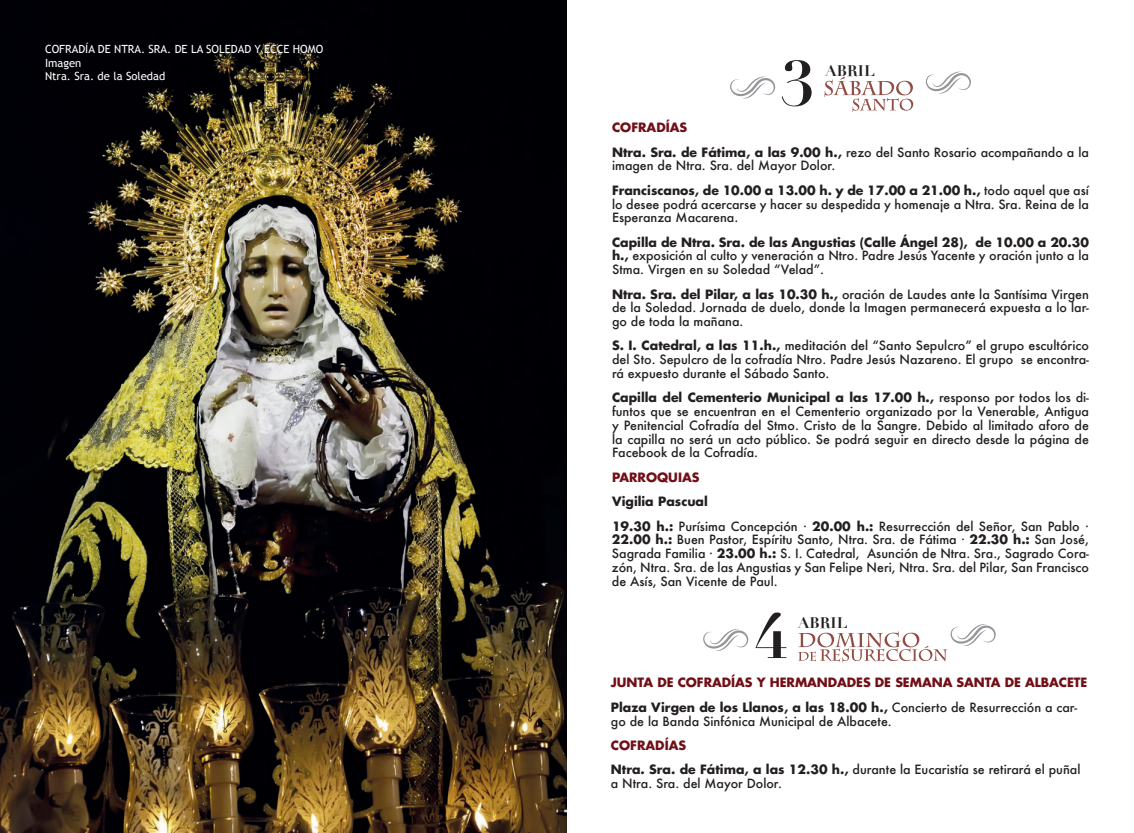
<style>
.page{position:relative;width:1134px;height:833px;background:#fff}
.page>*{position:absolute;margin:0;border:0;box-sizing:border-box;transform-origin:0 0}
.t1{font:700 62.5px "Didot";color:#231f20}
.t2{font:700 15px "Didot";color:#231f20}
.t3{font:500 12.5px/13.8px "Futura";color:#231f20}
.t4{font:700 12.5px/24.4px "Futura";letter-spacing:-.005em;color:#710e16}
.t5{font:11.25px/13.5px "Trebuchet MS";color:#fff}
.s1{font-weight:700;color:#710e16}
.s2{font-weight:700}
.s3{color:#231f20}
.s4{font-weight:500;color:#231f20}
</style>
<div class="page">
<img style="left:0;top:0;width:567px;height:833px">
<svg style="left:824px;top:77px;width:89px;height:35px"></svg>
<svg style="left:926px;top:71px;width:45px;height:23px"></svg>
<svg style="left:730px;top:76px;width:46px;height:23px"></svg>
<svg style="left:798px;top:624px;width:198px;height:38px"></svg>
<svg style="left:703px;top:629px;width:46px;height:22px"></svg>
<p class="t5" style="left:45px;top:43px;width:280px">COFRADÍA DE NTRA. SRA. DE LA SOLEDAD Y ECCE HOMO<br>Imagen<br>Ntra. Sra. de la Soledad</p>
<h1 class="t1" style="left:780px;top:45px;width:36px">3</h1>
<p class="t2" style="left:825px;top:61px;width:51px">ABRIL</p>
<p class="t3" style="left:612px;top:115px;width:478px;line-height:24.4px"><span class="s1">COFRADÍAS<br></span><span class="s2">Ntra. Sra. de Fátima, a las 9.00 h.,</span> rezo del Santo Rosario acompañando a la</p>
<p class="t3" style="left:612px;top:153px;width:478px;line-height:24.4px">imagen de Ntra. Sra. del Mayor Dolor.<br><span class="s2">Franciscanos, de 10.00 a 13.00 h. y de 17.00 a 21.00 h.,</span> todo aquel que así</p>
<p class="t3" style="left:612px;top:197px;width:478px">lo desee podrá acercarse y hacer su despedida y homenaje a Ntra. Sra. Reina de la<br>Esperanza Macarena.</p>
<p class="t3" style="left:612px;top:235px;width:478px;text-align:justify"><span class="s2">Capilla de Ntra. Sra. de las Angustias (Calle Ángel 28), de 10.00 a 20.30 h.,</span> exposición al culto y veneración a Ntro. Padre Jesús Yacente y oración junto a la Stma. Virgen en su Soledad “Velad”.</p>
<p class="t3" style="left:612px;top:287px;width:478px;text-align:justify"><span class="s2">Ntra. Sra. del Pilar, a las 10.30 h.,</span> oración de Laudes ante la Santísima Virgen de la Soledad. Jornada de duelo, donde la Imagen permanecerá expuesta a lo lar&shy;go de toda la mañana.</p>
<p class="t3" style="left:612px;top:339px;width:478px;text-align:justify"><span class="s2">S. I. Catedral, a las 11.h.,</span> meditación del “Santo Sepulcro” el grupo escultórico del Sto. Sepulcro de la cofradía Ntro. Padre Jesús Nazareno. El grupo se encontra&shy;rá expuesto durante el Sábado Santo.</p>
<p class="t3" style="left:612px;top:391px;width:478px;text-align:justify"><span class="s2">Capilla del Cementerio Municipal a las 17.00 h.,</span> responso por todos los di&shy;funtos que se encuentran en el Cementerio organizado por la Venerable, Antigua y Penitencial Cofradía del Stmo. Cristo de la Sangre. Debido al limitado aforo de la capilla no será un acto público. Se podrá seguir en directo desde la página de Facebook de la Cofradía.</p>
<p class="t4" style="left:612px;top:465px;width:89px">PARROQUIAS</p>
<p class="t3" style="left:612px;top:489px;width:478px;line-height:24.4px"><span class="s2">Vigilia Pascual<br>19.30 h.:</span> Purísima Concepción · <span class="s2">20.00 h.:</span> Resurrección del Señor, San Pablo ·</p>
<p class="t3" style="left:612px;top:532px;width:478px;text-align:justify"><span class="s2">22.00 h.:</span> Buen Pastor, Espíritu Santo, Ntra. Sra. de Fátima · <span class="s2">22.30 h.:</span> San José, Sagrada Familia · <span class="s2">23.00 h.:</span> S. I. Catedral, Asunción de Ntra. Sra., Sagrado Cora&shy;zón, Ntra. Sra. de las Angustias y San Felipe Neri, Ntra. Sra. del Pilar, San Francisco de Asís, San Vicente de Paul.</p>
<h1 class="t1" style="left:754px;top:597px;width:36px">4</h1>
<p class="t2" style="left:798px;top:613px;width:51px">ABRIL</p>
<p class="t4" style="left:611px;top:670px;width:478px">JUNTA DE COFRADÍAS Y HERMANDADES DE SEMANA SANTA DE ALBACETE<br><span class="s3">Plaza Virgen de los Llanos, a las 18.00 h.,</span> <span class="s4">Concierto de Resurrección a car-</span></p>
<p class="t3" style="left:611px;top:714px;width:282px">go de la Banda Sinfónica Municipal de Albacete.</p>
<p class="t3" style="left:611px;top:733px;width:471px;line-height:24.4px"><span class="s1">COFRADÍAS<br></span><span class="s2">Ntra. Sra. de Fátima, a las 12.30 h.,</span> durante la Eucaristía se retirará el puñal</p>
<p class="t3" style="left:611px;top:776px;width:172px">a Ntra. Sra. del Mayor Dolor.</p>
</div>
